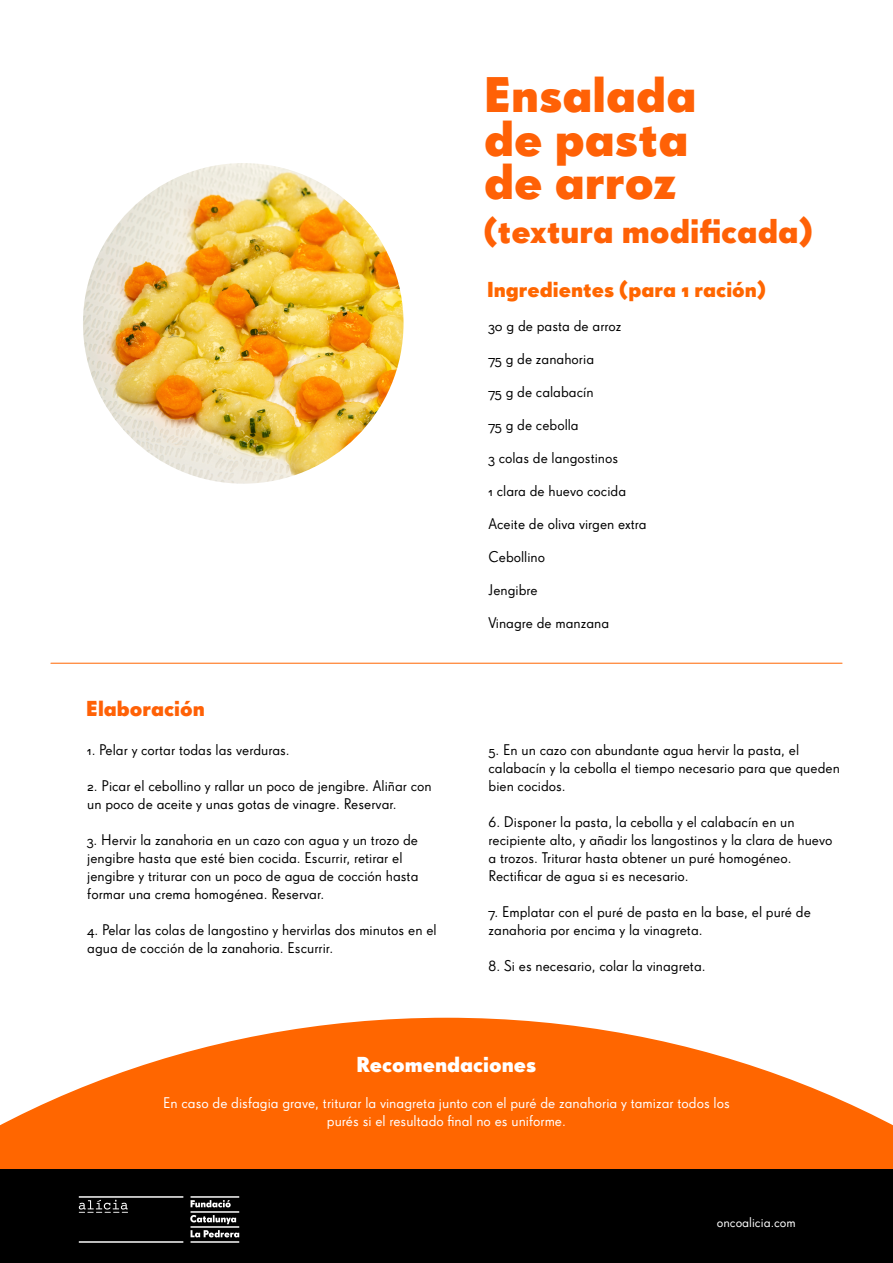
<style>
.page{position:relative;width:893px;height:1263px;background:#fff}
.page>*{position:absolute;margin:0;border:0;box-sizing:border-box;transform-origin:0 0}
.t1{font:48.45px/43.5px "Super Grotesk OT Bld";color:#ff6106}
.t2{font:33px "Super Grotesk OT Bld";color:#ff6106}
.t3{font:21px "Super Grotesk OT Bld";color:#f60}
.t4{font:21px "Super Grotesk OT Bld";color:#fff}
.t5{font:21px "Super Grotesk OT Bld";color:#ff6106}
.t6{font:15px/18px "Super Grotesk OT";color:#000}
.t7{font:15px/18px "Super Grotesk OT";color:#fff;text-align:center}
.t8{font:13.5px "Super Grotesk OT";color:#fff}
</style>
<div class="page">
<img style="left:83px;top:163px;width:320px;height:321px;border-radius:160px">
<svg style="left:0;top:1018px;width:893px;height:151px;fill:#f60"></svg>
<hr style="left:51px;top:663px;width:791px;height:1px;background:#f60">
<div style="left:0;top:1170px;width:893px;height:93px;background:#000"></div>
<img style="left:78px;top:1196px;width:162px;height:47px">
<h3 class="t5" style="left:86px;top:695px;width:120px">Elaboración</h3>
<p class="t6" style="left:87px;top:741px;width:204px">1. Pelar y cortar todas las verduras.</p>
<p class="t6" style="left:87px;top:777px;width:346px">2. Picar el cebollino y rallar un poco de jengibre. Aliñar con un poco de aceite y unas gotas de vinagre. Reservar.</p>
<p class="t6" style="left:87px;top:831px;width:333px">3. Hervir la zanahoria en un cazo con agua y un trozo de jengibre hasta que esté bien cocida. Escurrir, retirar el jengibre y triturar con un poco de agua de cocción hasta formar una crema homogénea. Reservar.</p>
<p class="t6" style="left:87px;top:921px;width:351px">4. Pelar las colas de langostino y hervirlas dos minutos en el agua de cocción de la zanahoria. Escurrir.</p>
<h1 class="t1" style="left:484px;top:73px;width:214px">Ensalada de pasta de arroz</h1>
<h2 class="t2" style="left:484px;top:210px;width:330px">(textura modificada)</h2>
<h3 class="t3" style="left:487px;top:276px;width:280px">Ingredientes (para 1 ración)</h3>
<p class="t6" style="left:488px;top:317px;width:135px">30 g de pasta de arroz</p>
<p class="t6" style="left:488px;top:350px;width:107px">75 g de zanahoria</p>
<p class="t6" style="left:488px;top:383px;width:107px">75 g de calabacín</p>
<p class="t6" style="left:488px;top:416px;width:92px">75 g de cebolla</p>
<p class="t6" style="left:488px;top:449px;width:131px">3 colas de langostinos</p>
<p class="t6" style="left:488px;top:482px;width:139px">1 clara de huevo cocida</p>
<p class="t6" style="left:488px;top:515px;width:160px">Aceite de oliva virgen extra</p>
<p class="t6" style="left:488px;top:548px;width:58px">Cebollino</p>
<p class="t6" style="left:488px;top:581px;width:51px">Jengibre</p>
<p class="t6" style="left:488px;top:614px;width:122px">Vinagre de manzana</p>
<p class="t6" style="left:489px;top:741px;width:353px">5. En un cazo con abundante agua hervir la pasta, el calabacín y la cebolla el tiempo necesario para que queden bien cocidos.</p>
<p class="t6" style="left:489px;top:813px;width:345px">6. Disponer la pasta, la cebolla y el calabacín en un recipiente alto, y añadir los langostinos y la clara de huevo a trozos. Triturar hasta obtener un puré homogéneo.<br>Rectificar de agua si es necesario.</p>
<p class="t6" style="left:489px;top:903px;width:324px">7. Emplatar con el puré de pasta en la base, el puré de zanahoria por encima y la vinagreta.</p>
<p class="t6" style="left:489px;top:957px;width:219px">8. Si es necesario, colar la vinagreta.</p>
<h3 class="t4" style="left:357px;top:1051px;width:181px">Recomendaciones</h3>
<p class="t7" style="left:163px;top:1094px;width:568px">En caso de disfagia grave, triturar la vinagreta junto con el puré de zanahoria y tamizar todos los purés si el resultado final no es uniforme.</p>
<p class="t8" style="left:717px;top:1215px;width:80px">oncoalicia.com</p>
</div>
